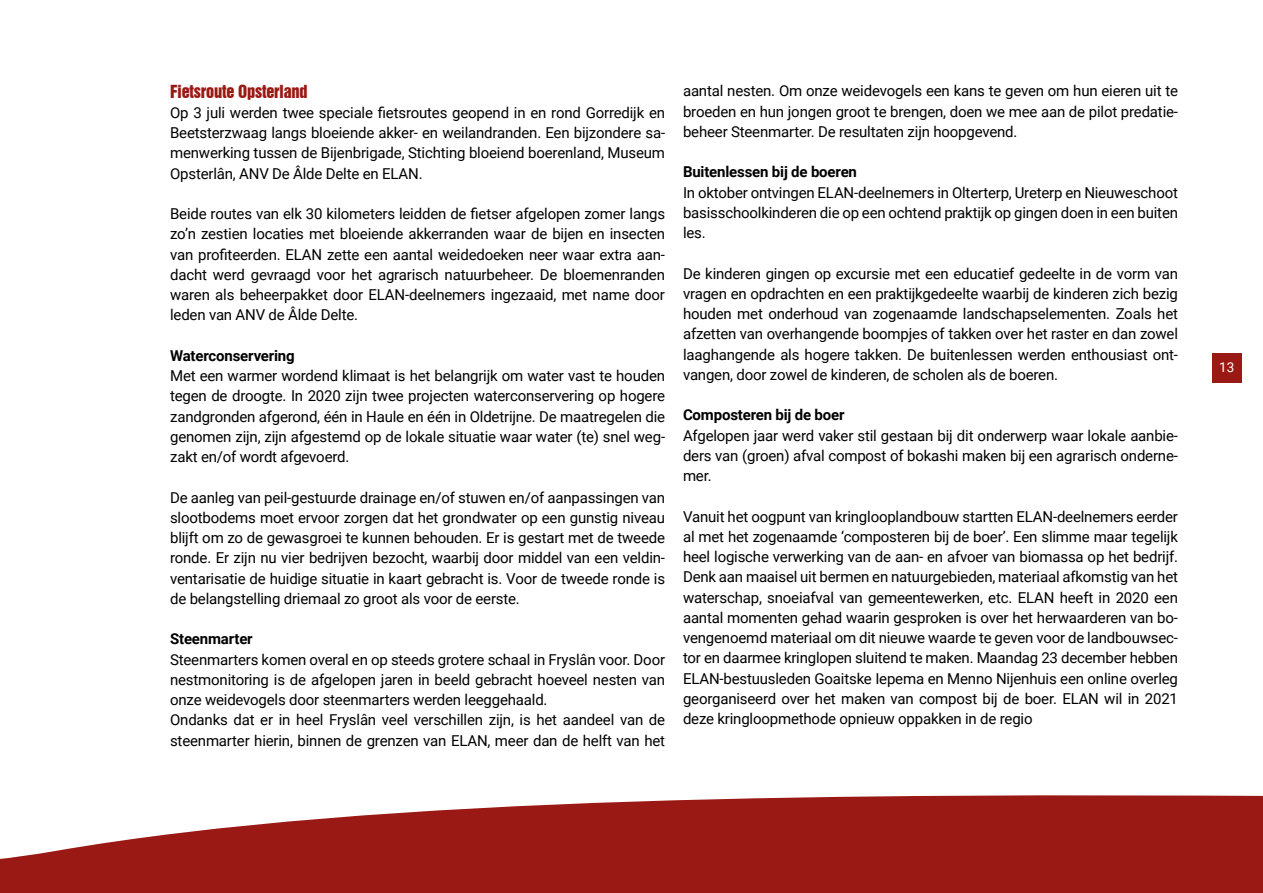
<style>
.page{position:relative;width:1263px;height:893px;background:#fff}
.page>*{position:absolute;margin:0;border:0;box-sizing:border-box;transform-origin:0 0}
.t1{font:16.5px "Swiss 921 BT Regular A";letter-spacing:-.01em;color:#9a1915}
.t2{font:15px/20.2px "Roboto";letter-spacing:-.01em;color:#000;text-align:justify}
.t3{font:700 15px "Roboto";letter-spacing:-.01em;color:#000}
.t4{font:13.5px "Roboto";color:#fff}
</style>
<div class="page">
<div style="left:1212px;top:353px;width:30px;height:30px;background:#9a1915"></div>
<svg style="left:0;top:795px;width:1263px;height:98px;background:#a93c38"></svg>
<p class="t1" style="left:170px;top:80px;width:139px">Fietsroute Opsterland</p>
<p class="t2" style="left:170px;top:102px;width:496px">Op 3 juli werden twee speciale fietsroutes geopend in en rond Gorredijk en Beetsterzwaag langs bloeiende akker- en weilandranden. Een bijzondere sa&shy;menwerking tussen de Bijenbrigade, Stichting bloeiend boerenland, Museum Opsterlân, ANV De Âlde Delte en ELAN.</p>
<p class="t2" style="left:170px;top:203px;width:496px">Beide routes van elk 30 kilometers leidden de fietser afgelopen zomer langs zo’n zestien locaties met bloeiende akkerranden waar de bijen en insecten van profiteerden. ELAN zette een aantal weidedoeken neer waar extra aan&shy;dacht werd gevraagd voor het agrarisch natuurbeheer. De bloemenranden waren als beheerpakket door ELAN-deelnemers ingezaaid, met name door leden van ANV de Âlde Delte.</p>
<p class="t3" style="left:170px;top:345px;width:126px">Waterconservering</p>
<p class="t2" style="left:170px;top:365px;width:496px">Met een warmer wordend klimaat is het belangrijk om water vast te houden tegen de droogte. In 2020 zijn twee projecten waterconservering op hogere zandgronden afgerond, één in Haule en één in Oldetrijne. De maatregelen die genomen zijn, zijn afgestemd op de lokale situatie waar water (te) snel weg&shy;zakt en/of wordt afgevoerd.</p>
<p class="t2" style="left:170px;top:487px;width:497px">De aanleg van peil-gestuurde drainage en/of stuwen en/of aanpassingen van slootbodems moet ervoor zorgen dat het grondwater op een gunstig niveau blijft om zo de gewasgroei te kunnen behouden. Er is gestart met de tweede ronde. Er zijn nu vier bedrijven bezocht, waarbij door middel van een veldin&shy;ventarisatie de huidige situatie in kaart gebracht is. Voor de tweede ronde is de belangstelling driemaal zo groot als voor de eerste.</p>
<p class="t3" style="left:170px;top:628px;width:84px">Steenmarter</p>
<p class="t2" style="left:170px;top:649px;width:497px;text-align:left">Steenmarters komen overal en op steeds grotere schaal in Fryslân voor. Door nestmonitoring is de afgelopen jaren in beeld gebracht hoeveel nesten van onze weidevogels door steenmarters werden leeggehaald.<br>Ondanks dat er in heel Fryslân veel verschillen zijn, is het aandeel van de steenmarter hierin, binnen de grenzen van ELAN, meer dan de helft van het</p>
<p class="t2" style="left:683px;top:80px;width:496px">aantal nesten. Om onze weidevogels een kans te geven om hun eieren uit te broeden en hun jongen groot te brengen, doen we mee aan de pilot predatie&shy;beheer Steenmarter. De resultaten zijn hoopgevend.</p>
<p class="t3" style="left:683px;top:161px;width:175px">Buitenlessen bij de boeren</p>
<p class="t2" style="left:683px;top:182px;width:496px">In oktober ontvingen ELAN-deelnemers in Olterterp, Ureterp en Nieuweschoot basisschoolkinderen die op een ochtend praktijk op gingen doen in een buiten les.</p>
<p class="t2" style="left:683px;top:263px;width:497px">De kinderen gingen op excursie met een educatief gedeelte in de vorm van vragen en opdrachten en een praktijkgedeelte waarbij de kinderen zich bezig houden met onderhoud van zogenaamde landschapselementen. Zoals het afzetten van overhangende boompjes of takken over het raster en dan zowel laaghangende als hogere takken. De buitenlessen werden enthousiast ont&shy;vangen, door zowel de kinderen, de scholen als de boeren.</p>
<p class="t3" style="left:683px;top:404px;width:163px">Composteren bij de boer</p>
<p class="t2" style="left:683px;top:425px;width:496px">Afgelopen jaar werd vaker stil gestaan bij dit onderwerp waar lokale aanbie&shy;ders van (groen) afval compost of bokashi maken bij een agrarisch onderne&shy;mer.</p>
<p class="t2" style="left:683px;top:506px;width:496px">Vanuit het oogpunt van kringlooplandbouw startten ELAN-deelnemers eerder al met het zogenaamde ‘composteren bij de boer’. Een slimme maar tegelijk heel logische verwerking van de aan- en afvoer van biomassa op het bedrijf.<br>Denk aan maaisel uit bermen en natuurgebieden, materiaal afkomstig van het waterschap, snoeiafval van gemeentewerken, etc. ELAN heeft in 2020 een aantal momenten gehad waarin gesproken is over het herwaarderen van bo&shy;vengenoemd materiaal om dit nieuwe waarde te geven voor de landbouwsec&shy;tor en daarmee kringlopen sluitend te maken. Maandag 23 december hebben ELAN-bestuusleden Goaitske Iepema en Menno Nijenhuis een online overleg georganiseerd over het maken van compost bij de boer. ELAN wil in 2021 deze kringloopmethode opnieuw oppakken in de regio</p>
<p class="t4" style="left:1219px;top:357px;width:17px">13</p>
</div>
